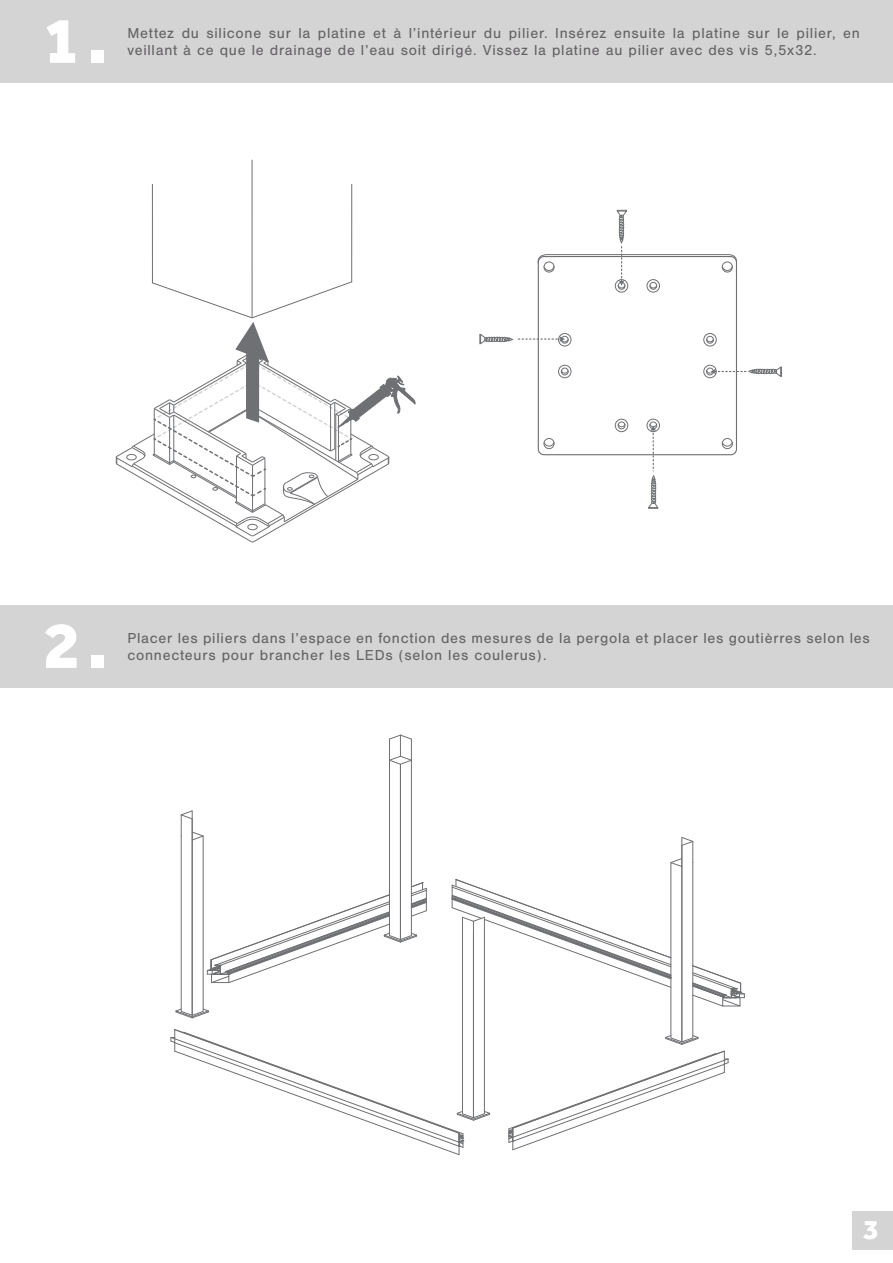
<style>
.page{position:relative;width:893px;height:1263px;background:#fff}
.page>*{position:absolute;margin:0;border:0;box-sizing:border-box;transform-origin:0 0}
.t1{font:800 67.5px "Effra";color:#fff}
.t2{font:800 28.5px "Effra";color:#fff}
.t3{font:15px/16.5px "Nimbus San";letter-spacing:.05em;color:#656365}
</style>
<div class="page">
<div style="left:0;top:0;width:893px;height:82px;background:#d5d4d5"></div>
<div style="left:852px;top:1211px;width:41px;height:38px;background:#d5d4d5"></div>
<div style="left:0;top:606px;width:893px;height:82px;background:#d5d4d5"></div>
<hr style="left:252px;top:160px;width:1px;height:158px;background:#6f7073">
<div style="left:538px;top:256px;width:199px;height:199px;border:1px solid #6f7073;border-radius:6px"></div>
<div style="left:615px;top:279px;width:13px;height:13px;border:1px solid #6f7073;border-radius:50%"></div>
<div style="left:647px;top:279px;width:13px;height:13px;border:1px solid #6f7073;border-radius:50%"></div>
<div style="left:618px;top:282px;width:7px;height:8px;border:1px solid #6f7073;border-radius:50%"></div>
<div style="left:649px;top:282px;width:8px;height:8px;border:1px solid #6f7073;border-radius:50%"></div>
<div style="left:615px;top:419px;width:13px;height:13px;border:1px solid #6f7073;border-radius:50%"></div>
<div style="left:647px;top:419px;width:13px;height:13px;border:1px solid #6f7073;border-radius:50%"></div>
<div style="left:618px;top:422px;width:7px;height:7px;border:1px solid #6f7073;border-radius:50%"></div>
<div style="left:649px;top:422px;width:8px;height:7px;border:1px solid #6f7073;border-radius:50%"></div>
<div style="left:703px;top:333px;width:14px;height:13px;border:1px solid #6f7073;border-radius:50%"></div>
<div style="left:703px;top:365px;width:14px;height:13px;border:1px solid #6f7073;border-radius:50%"></div>
<div style="left:706px;top:336px;width:8px;height:8px;border:1px solid #6f7073;border-radius:50%"></div>
<div style="left:558px;top:333px;width:13px;height:13px;border:1px solid #6f7073;border-radius:50%"></div>
<div style="left:558px;top:365px;width:13px;height:13px;border:1px solid #6f7073;border-radius:50%"></div>
<div style="left:561px;top:368px;width:8px;height:7px;border:1px solid #6f7073;border-radius:50%"></div>
<div style="left:544px;top:438px;width:10px;height:11px;border:1px solid #6f7073;border-radius:50%"></div>
<div style="left:722px;top:438px;width:11px;height:11px;border:1px solid #6f7073;border-radius:50%"></div>
<svg style="left:537px;top:210px;width:200px;height:78px"></svg>
<svg style="left:706px;top:356px;width:76px;height:21px"></svg>
<svg style="left:480px;top:334px;width:89px;height:20px"></svg>
<svg style="left:648px;top:424px;width:11px;height:85px"></svg>
<svg style="left:115px;top:183px;width:300px;height:360px"></svg>
<svg style="left:170px;top:734px;width:575px;height:421px"></svg>
<h1 class="t1" style="left:43px;top:0;width:66px">1.</h1>
<p class="t3" style="left:127px;top:25px;width:734px">Mettez du silicone sur la platine et à l’intérieur du pilier. Insérez ensuite la platine sur le pilier, en veillant à ce que le drainage de l’eau soit dirigé. Vissez la platine au pilier avec des vis 5,5x32.</p>
<h1 class="t1" style="left:43px;top:605px;width:66px">2.</h1>
<p class="t3" style="left:127px;top:630px;width:744px">Placer les piliers dans l’espace en fonction des mesures de la pergola et placer les goutièrres selon les</p>
<p class="t3" style="left:127px;top:647px;width:421px">connecteurs pour brancher les LEDs (selon les coulerus).</p>
<h2 class="t2" style="left:863px;top:1213px;width:17px">3</h2>
</div>
